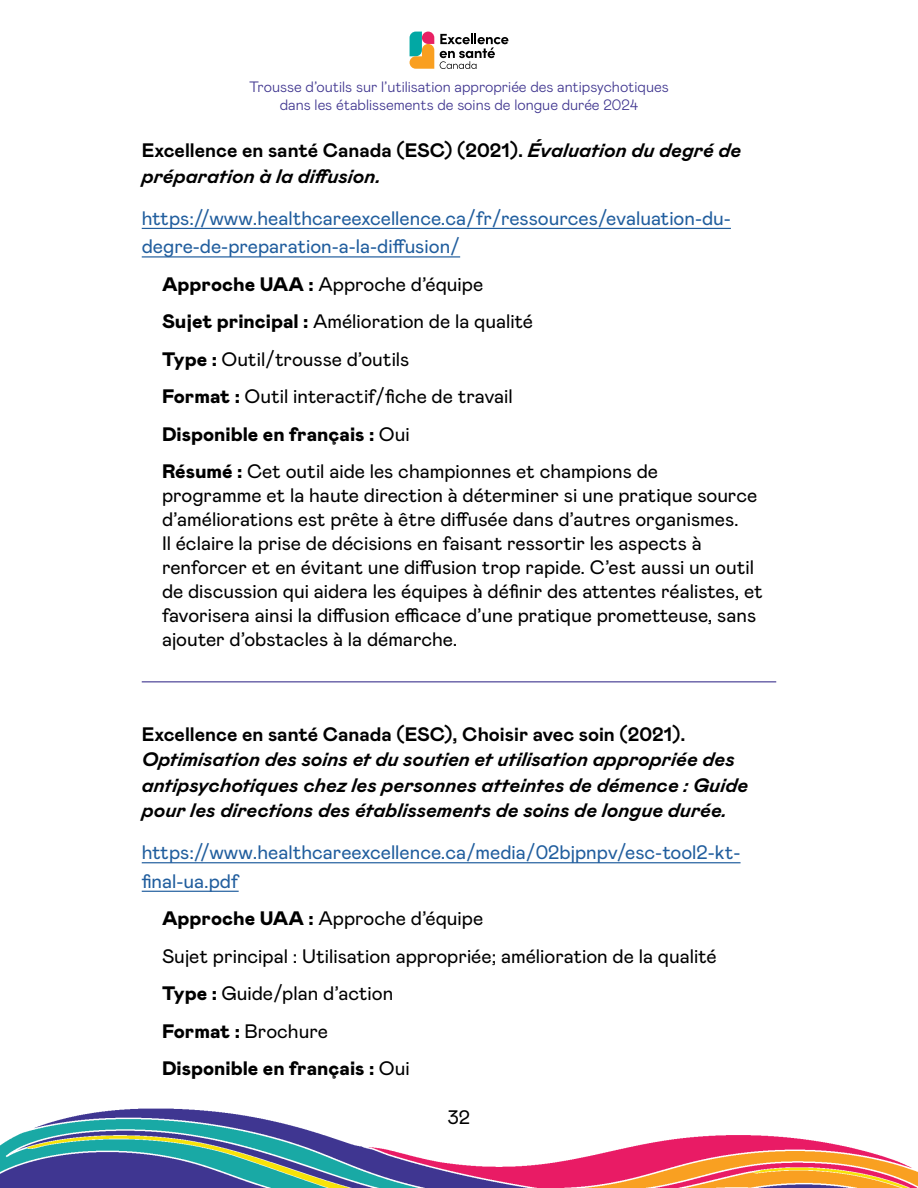
<style>
.page{position:relative;width:918px;height:1188px;background:#fff}
.page>*{position:absolute;margin:0;border:0;box-sizing:border-box;transform-origin:0 0}
.t1{font:19.5px/37.5px "Mabry Pro";color:#000}
.t2{font:italic 700 19.5px/25.5px "Mabry Pro";color:#000}
.t3{font:19.5px/28.5px "Mabry Pro";color:#215e9e}
.t4{font:700 19.5px "Mabry Pro";color:#000}
.t5{font:300 15px/18px "Mabry Pro";color:#3f358f;text-align:center}
.s1{font-style:normal}
.s2{font-weight:900}
</style>
<div class="page">
<img style="left:0;top:1108px;width:918px;height:80px">
<svg style="left:434px;top:36px;width:6px;height:33px"></svg>
<svg style="left:410px;top:32px;width:24px;height:37px"></svg>
<svg style="left:440px;top:33px;width:68px;height:36px"></svg>
<hr style="left:142px;top:228px;width:589px;height:1px;background:#215e9e">
<hr style="left:142px;top:256px;width:318px;height:2px;background:#215e9e">
<hr style="left:142px;top:681px;width:634px;height:1px;background:#3f358f">
<hr style="left:142px;top:862px;width:599px;height:1px;background:#215e9e">
<hr style="left:142px;top:891px;width:97px;height:1px;background:#215e9e">
<p class="t5" style="left:249px;top:77px;width:421px">Trousse d’outils sur l’utilisation appropriée des antipsychotiques dans les établissements de soins de longue durée 2024</p>
<p class="t2" style="left:142px;top:137px;width:601px"><span class="s1">Excellence en santé Canada (ESC) (2021).</span> Évaluation du degré de préparation à la diffusion.</p>
<p class="t3" style="left:142px;top:203px;width:591px">https://www.healthcareexcellence.ca/fr/ressources/evaluation-du&shy;degre-de-preparation-a-la-diffusion/</p>
<p class="t1" style="left:162px;top:264px;width:498px"><span class="s2">Approche UAA :</span> Approche d’équipe<br><span class="s2">Sujet principal :</span> Amélioration de la qualité<br><span class="s2">Type :</span> Outil/trousse d’outils<br><span class="s2">Format :</span> Outil interactif/fiche de travail<br><span class="s2">Disponible en français :</span> Oui<br><span class="s2">Résumé :</span> Cet outil aide les championnes et champions de</p>
<p class="t1" style="left:162px;top:482px;width:602px;line-height:24px">programme et la haute direction à déterminer si une pratique source d’améliorations est prête à être diffusée dans d’autres organismes.<br>Il éclaire la prise de décisions en faisant ressortir les aspects à renforcer et en évitant une diffusion trop rapide. C’est aussi un outil de discussion qui aidera les équipes à définir des attentes réalistes, et favorisera ainsi la diffusion efficace d’une pratique prometteuse, sans ajouter d’obstacles à la démarche.</p>
<p class="t4" style="left:142px;top:720px;width:545px">Excellence en santé Canada (ESC), Choisir avec soin (2021).</p>
<p class="t2" style="left:142px;top:746px;width:608px">Optimisation des soins et du soutien et utilisation appropriée des antipsychotiques chez les personnes atteintes de démence : Guide pour les directions des établissements de soins de longue durée.</p>
<p class="t3" style="left:142px;top:837px;width:600px">https://www.healthcareexcellence.ca/media/02bjpnpv/esc-tool2-kt&shy;final-ua.pdf</p>
<p class="t1" style="left:162px;top:899px;width:556px"><span class="s2">Approche UAA :</span> Approche d’équipe<br>Sujet principal : Utilisation appropriée; amélioration de la qualité <span class="s2">Type :</span> Guide/plan d’action<br><span class="s2">Format :</span> Brochure<br><span class="s2">Disponible en français :</span> Oui</p>
<p class="t1" style="left:448px;top:1097px;width:24px">32</p>
</div>
